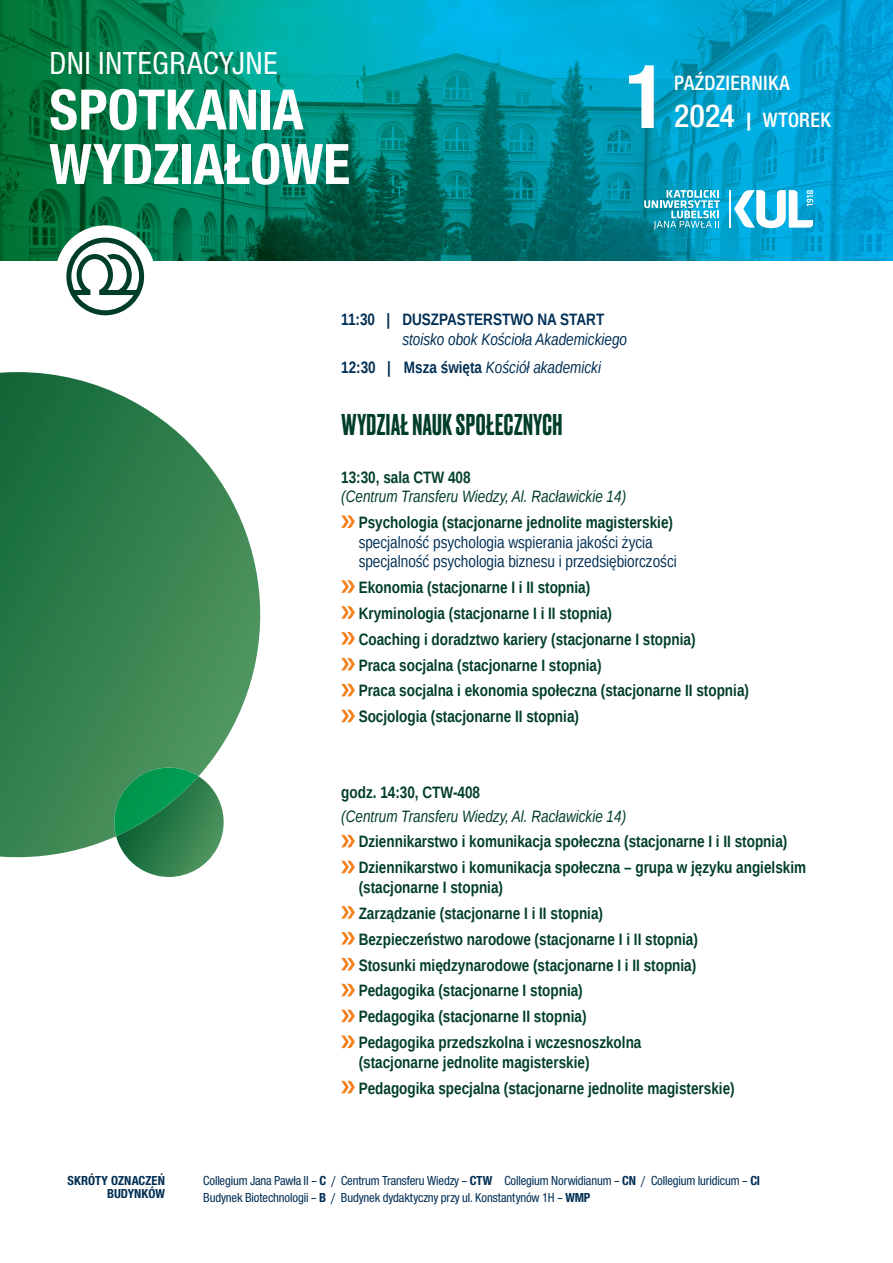
<style>
.page{position:relative;width:893px;height:1263px;background:#fff}
.page>*{position:absolute;margin:0;border:0;box-sizing:border-box;transform-origin:0 0}
.t1{font:700 94.72px "Wro Sans Med";color:#fff}
.t2{font:700 59.78px/54.4px "Wro Sans Med";color:#fff}
.t3{font:33px "Wro Sans Med";letter-spacing:.015em;color:#fff}
.t4{font:500 28.28px "Druk";letter-spacing:.02em;color:#003d2a}
.t5{font:21.45px "Wro Sans Semi";letter-spacing:.015em;color:#fff}
.t6{font:700 16.5px/25.9px "Liberation Sans Narrow";color:#003d2a}
.t7{font:16.5px/19.5px "Liberation Sans Narrow";color:#002e54}
.t8{font:italic 16.5px "Liberation Sans Narrow";color:#003d2a}
.t9{font:italic 16.5px/28.2px "Liberation Sans Narrow";color:#002e54}
.t10{font:700 16.5px "Liberation Sans Narrow";color:#002e54}
.t11{font:13.5px/17px "Wro Sans Med";letter-spacing:-.01em;color:#002e54}
.t12{font:700 13.5px/12.8px "Wro Sans Med";letter-spacing:.005em;color:#002e54;text-align:right}
.s1{font-size:33.75px}
.s2{font-weight:700;font-style:normal}
.s3{font-weight:700}
</style>
<div class="page">
<img style="left:0;top:0;width:893px;height:260px">
<div style="left:55px;top:225px;width:100px;height:101px;background:#fff;border-radius:50%"></div>
<svg style="left:66px;top:238px;width:78px;height:77px"></svg>
<svg style="left:341px;top:515px;width:14px;height:13px"></svg>
<svg style="left:341px;top:580px;width:14px;height:13px"></svg>
<svg style="left:341px;top:606px;width:14px;height:13px"></svg>
<svg style="left:341px;top:632px;width:14px;height:13px"></svg>
<svg style="left:341px;top:658px;width:14px;height:13px"></svg>
<svg style="left:341px;top:684px;width:14px;height:12px"></svg>
<svg style="left:341px;top:710px;width:14px;height:12px"></svg>
<svg style="left:341px;top:835px;width:14px;height:12px"></svg>
<svg style="left:341px;top:861px;width:14px;height:12px"></svg>
<svg style="left:341px;top:906px;width:14px;height:13px"></svg>
<svg style="left:341px;top:932px;width:14px;height:13px"></svg>
<svg style="left:341px;top:958px;width:14px;height:12px"></svg>
<svg style="left:341px;top:984px;width:14px;height:12px"></svg>
<svg style="left:341px;top:1009px;width:14px;height:13px"></svg>
<svg style="left:341px;top:1035px;width:14px;height:13px"></svg>
<svg style="left:341px;top:1081px;width:14px;height:12px"></svg>
<svg style="left:0;top:372px;width:261px;height:485px"></svg>
<svg style="left:116px;top:776px;width:115px;height:101px"></svg>
<img style="left:113px;top:767px;width:86px;height:69px">
<hr style="left:729px;top:190px;width:1px;height:38px;background:#fff">
<svg style="left:734px;top:190px;width:79px;height:38px"></svg>
<svg style="left:644px;top:190px;width:76px;height:40px"></svg>
<h3 class="t3" style="left:50px;top:44px;width:229px">DNI INTEGRACYJNE</h3>
<h2 class="t2" style="left:49px;top:82px;width:302px">SPOTKANIA<br>WYDZIAŁOWE</h2>
<h1 class="t1" style="left:623px;top:41px;width:47px">1</h1>
<h3 class="t5" style="left:674px;top:71px;width:117px">PAŹDZIERNIKA</h3>
<h3 class="t5" style="left:674px;top:108px;width:159px"><span class="s1">2024</span> | WTOREK</h3>
<p class="t10" style="left:341px;top:308px;width:265px">11:30 | DUSZPASTERSTWO NA START</p>
<p class="t9" style="left:341px;top:325px;width:287px;text-indent:61px">stoisko obok Kościoła Akademickiego<br><span class="s2">12:30 | Msza święta</span> Kościół akademicki</p>
<h3 class="t4" style="left:342px;top:405px;width:222px">WYDZIAŁ NAUK SPOŁECZNYCH</h3>
<p class="t6" style="left:341px;top:464px;width:131px">13:30, sala CTW 408</p>
<p class="t8" style="left:341px;top:485px;width:286px">(Centrum Transferu Wiedzy, Al. Racławickie 14)</p>
<p class="t6" style="left:359px;top:509px;width:316px">Psychologia (stacjonarne jednolite magisterskie)</p>
<p class="t7" style="left:359px;top:533px;width:320px">specjalność psychologia wspierania jakości życia specjalność psychologia biznesu i przedsiębiorczości</p>
<p class="t6" style="left:359px;top:574px;width:392px">Ekonomia (stacjonarne I i II stopnia)<br>Kryminologia (stacjonarne I i II stopnia)<br>Coaching i doradztwo kariery (stacjonarne I stopnia)<br>Praca socjalna (stacjonarne I stopnia)<br>Praca socjalna i ekonomia społeczna (stacjonarne II stopnia)<br>Socjologia (stacjonarne II stopnia)</p>
<p class="t12" style="left:67px;top:1174px;width:99px">SKRÓTY OZNACZEŃ<br>BUDYNKÓW</p>
<p class="t6" style="left:341px;top:779px;width:140px">godz. 14:30, CTW-408</p>
<p class="t8" style="left:341px;top:805px;width:286px">(Centrum Transferu Wiedzy, Al. Racławickie 14)</p>
<p class="t6" style="left:359px;top:828px;width:449px">Dziennikarstwo i komunikacja społeczna (stacjonarne I i II stopnia)<br>Dziennikarstwo i komunikacja społeczna – grupa w języku angielskim</p>
<p class="t6" style="left:359px;top:874px;width:341px">(stacjonarne I stopnia)<br>Zarządzanie (stacjonarne I i II stopnia)<br>Bezpieczeństwo narodowe (stacjonarne I i II stopnia)<br>Stosunki międzynarodowe (stacjonarne I i II stopnia)<br>Pedagogika (stacjonarne I stopnia)<br>Pedagogika (stacjonarne II stopnia)<br>Pedagogika przedszkolna i wczesnoszkolna</p>
<p class="t6" style="left:359px;top:1049px;width:378px">(stacjonarne jednolite magisterskie)<br>Pedagogika specjalna (stacjonarne jednolite magisterskie)</p>
<p class="t11" style="left:203px;top:1172px;width:558px">Collegium Jana Pawła II – <span class="s3">C</span> / Centrum Transferu Wiedzy – <span class="s3">CTW</span> Collegium Norwidianum – <span class="s3">CN</span> / Collegium Iuridicum – <span class="s3">CI<br></span>Budynek Biotechnologii – <span class="s3">B</span> / Budynek dydaktyczny przy ul. Konstantynów 1H – <span class="s3">WMP</span></p>
</div>
